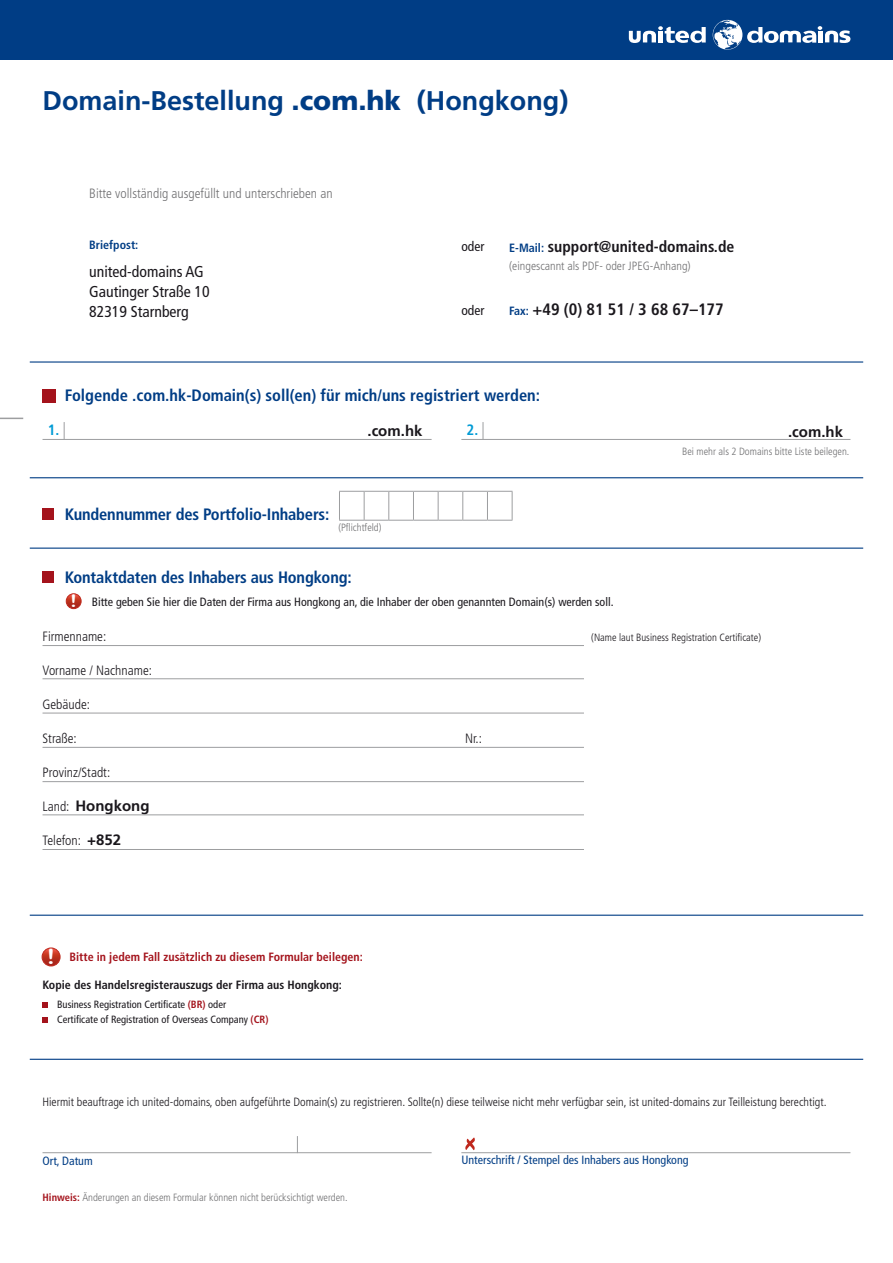
<style>
.page{position:relative;width:893px;height:1263px;background:#fff}
.page>*{position:absolute;margin:0;border:0;box-sizing:border-box;transform-origin:0 0}
.t1{font:700 27px "Frutiger";color:#003d85}
.t2{font:700 condensed 16.5px "Frutiger";letter-spacing:-.01em;color:#003d85}
.t3{font:700 condensed 16.5px "Frutiger";color:#1a171c}
.t4{font:condensed 15.75px/19.8px "Frutiger";color:#1a171c}
.t5{font:700 condensed 15.75px "Frutiger";color:#1a171c}
.t6{font:700 15px "Frutiger";color:#1a171c}
.t7{font:700 condensed 15px "Frutiger";color:#009bd5}
.t8{font:300 condensed 13.5px "Frutiger";color:#1a171c}
.t9{font:300 condensed 13.5px "Frutiger";color:#707072}
.t10{font:condensed 13.5px "Frutiger";color:#1a171c}
.t11{font:300 condensed 12px "Frutiger";color:#1a171c}
.t12{font:condensed 12px "Frutiger";color:#1a171c}
.t13{font:700 condensed 12px "Frutiger";color:#a4131c}
.t14{font:condensed 12px "Frutiger";color:#003d85}
.t15{font:700 condensed 12px "Frutiger";color:#1a171c}
.t16{font:300 condensed 12px "Frutiger";color:#707072}
.t17{font:700 condensed 12px "Frutiger";color:#003d85}
.t18{font:300 condensed 10.5px "Frutiger";color:#707072}
.t19{font:condensed 10.5px/15px "Frutiger";color:#1a171c}
.t20{font:300 condensed 10.5px "Frutiger";color:#1a171c}
.s1{font-weight:900}
.s2{font-size:12px;color:#003d85}
.s3{font-family:"Arial Rounded MT Bold";font-stretch:normal;font-size:17.25px;color:#fff}
.s4{font-weight:300;font-stretch:condensed;font-size:13.5px}
.s5{font-weight:700;font-stretch:normal;font-size:15px}
.s6{font-family:"Arial Rounded MT Bold";font-weight:400;font-stretch:normal;font-size:21px;color:#fff}
.s7{font-weight:700;color:#a4131c}
</style>
<div class="page">
<svg style="left:0;top:418px;width:23px;height:1px"></svg>
<div style="left:0;top:0;width:893px;height:60px;background:#003d85"></div>
<svg style="left:629px;top:26px;width:77px;height:17px"></svg>
<svg style="left:713px;top:20px;width:137px;height:30px"></svg>
<hr style="left:30px;top:361px;width:833px;height:2px;background:#003d85">
<hr style="left:30px;top:477px;width:833px;height:1px;background:#003d85">
<hr style="left:30px;top:915px;width:833px;height:1px;background:#003d85">
<div style="left:43px;top:389px;width:13px;height:13px;background:#a4131c"></div>
<hr style="left:43px;top:439px;width:389px;height:1px;background:#9d9ea0">
<svg style="left:64px;top:422px;width:1px;height:17px"></svg>
<hr style="left:461px;top:439px;width:389px;height:1px;background:#9d9ea0">
<svg style="left:483px;top:422px;width:1px;height:17px"></svg>
<hr style="left:30px;top:548px;width:833px;height:1px;background:#003d85">
<div style="left:43px;top:508px;width:11px;height:12px;background:#a4131c"></div>
<div style="left:43px;top:571px;width:11px;height:12px;background:#a4131c"></div>
<hr style="left:43px;top:645px;width:541px;height:1px;background:#9d9ea0">
<hr style="left:43px;top:678px;width:541px;height:1px;background:#9d9ea0">
<hr style="left:43px;top:713px;width:541px;height:1px;background:#9d9ea0">
<hr style="left:43px;top:747px;width:541px;height:1px;background:#9d9ea0">
<hr style="left:43px;top:781px;width:541px;height:1px;background:#9d9ea0">
<hr style="left:43px;top:814px;width:541px;height:1px;background:#9d9ea0">
<hr style="left:43px;top:849px;width:541px;height:1px;background:#9d9ea0">
<svg style="left:66px;top:594px;width:15px;height:15px"></svg>
<div style="left:66px;top:593px;width:15px;height:16px;border:1px solid #bf281c;border-radius:50%"></div>
<svg style="left:339px;top:491px;width:174px;height:30px"></svg>
<svg style="left:42px;top:948px;width:18px;height:18px"></svg>
<div style="left:42px;top:947px;width:18px;height:19px;border:1px solid #bf281c;border-radius:50%"></div>
<hr style="left:30px;top:1059px;width:833px;height:1px;background:#003d85">
<svg style="left:43px;top:1002px;width:5px;height:6px"></svg>
<svg style="left:43px;top:1017px;width:5px;height:6px"></svg>
<hr style="left:461px;top:1152px;width:389px;height:1px;background:#9d9ea0">
<svg style="left:465px;top:1137px;width:10px;height:14px"></svg>
<hr style="left:43px;top:1152px;width:389px;height:1px;background:#9d9ea0">
<svg style="left:297px;top:1136px;width:1px;height:16px"></svg>
<h1 class="t1" style="left:43px;top:85px;width:527px">Domain-Bestellung <span class="s1">.com.hk</span> (Hongkong)</h1>
<p class="t9" style="left:89px;top:186px;width:245px">Bitte vollständig ausgefüllt und unterschrieben an</p>
<p class="t17" style="left:89px;top:237px;width:51px">Briefpost:</p>
<h3 class="t4" style="left:89px;top:262px;width:122px">united-domains AG<br>Gautinger Straße 10<br>82319 Starnberg</h3>
<p class="t10" style="left:461px;top:239px;width:24px">oder</p>
<p class="t10" style="left:461px;top:303px;width:24px">oder</p>
<h3 class="t5" style="left:509px;top:237px;width:227px"><span class="s2">E-Mail:</span> support@united-domains.de</h3>
<p class="t16" style="left:509px;top:259px;width:183px">(eingescannt als PDF- oder JPEG-Anhang)</p>
<h2 class="t3" style="left:509px;top:300px;width:216px"><span class="s2">Fax:</span> +49 (0) 81 51 / 3 68 67–177</h2>
<h2 class="t2" style="left:65px;top:385px;width:477px">Folgende .com.hk-Domain(s) soll(en) für mich/uns registriert werden:</h2>
<p class="t7" style="left:48px;top:421px;width:13px">1.</p>
<p class="t6" style="left:367px;top:422px;width:57px">.com.hk</p>
<p class="t7" style="left:467px;top:421px;width:13px">2.</p>
<p class="t6" style="left:788px;top:423px;width:57px">.com.hk</p>
<h2 class="t2" style="left:65px;top:504px;width:266px">Kundennummer des Portfolio-Inhabers:</h2>
<p class="t18" style="left:338px;top:521px;width:45px">(Pflichtfeld)</p>
<h2 class="t2" style="left:65px;top:567px;width:288px">Kontaktdaten des Inhabers aus Hongkong:</h2>
<p class="t12" style="left:70px;top:595px;width:545px"><span class="s3">!</span> Bitte geben Sie hier die Daten der Firma aus Hongkong an, die Inhaber der oben genannten Domain(s) werden soll.</p>
<p class="t18" style="left:682px;top:446px;width:169px">Bei mehr als 2 Domains bitte Liste beilegen.</p>
<p class="t8" style="left:43px;top:629px;width:65px">Firmenname:</p>
<p class="t20" style="left:591px;top:632px;width:171px">(Name laut Business Registration Certificate)</p>
<p class="t8" style="left:43px;top:663px;width:111px">Vorname / Nachname:</p>
<p class="t8" style="left:43px;top:697px;width:49px">Gebäude:</p>
<p class="t8" style="left:43px;top:731px;width:36px">Straße:</p>
<p class="t8" style="left:465px;top:731px;width:18px">Nr.:</p>
<p class="t8" style="left:43px;top:765px;width:69px">Provinz/Stadt:</p>
<p class="t6" style="left:43px;top:797px;width:109px"><span class="s4">Land:</span> Hongkong</p>
<p class="t8" style="left:43px;top:833px;width:80px">Telefon: <span class="s5">+852</span></p>
<p class="t13" style="left:47px;top:950px;width:317px"><span class="s6">!</span> Bitte in jedem Fall zusätzlich zu diesem Formular beilegen:</p>
<p class="t15" style="left:43px;top:978px;width:301px">Kopie des Handelsregisterauszugs der Firma aus Hongkong:</p>
<p class="t19" style="left:57px;top:997px;width:213px">Business Registration Certificate <span class="s7">(BR)</span> oder<br>Certificate of Registration of Overseas Company <span class="s7">(CR)</span></p>
<p class="t11" style="left:43px;top:1095px;width:786px">Hiermit beauftrage ich united-domains, oben aufgeführte Domain(s) zu registrieren. Sollte(n) diese teilweise nicht mehr verfügbar sein, ist united-domains zur Teilleistung berechtigt.</p>
<p class="t14" style="left:43px;top:1154px;width:52px">Ort, Datum</p>
<p class="t14" style="left:461px;top:1153px;width:229px">Unterschrift / Stempel des Inhabers aus Hongkong</p>
<p class="t18" style="left:43px;top:1192px;width:307px"><span class="s7">Hinweis:</span> Änderungen an diesem Formular können nicht berücksichtigt werden.</p>
</div>
